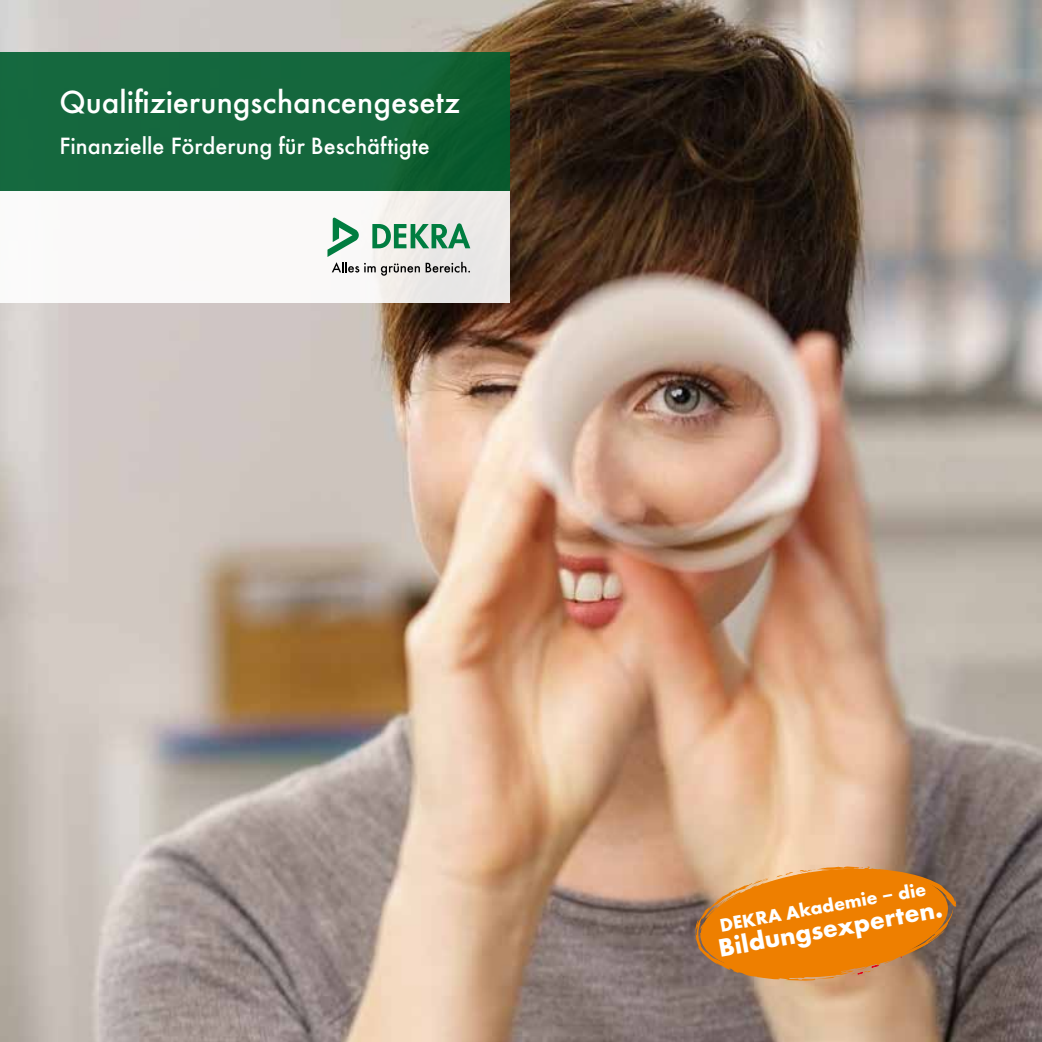
<style>
.page{position:relative;width:1042px;height:1042px;background:#fff}
.page>*{position:absolute;margin:0;border:0;box-sizing:border-box;transform-origin:0 0}
.t1{font:500 33.25px "Futura TOT";color:#fff}
.t2{font:700 26.25px "Futura TOT";color:#fff}
.t3{font:500 24.5px "Futura TOT";color:#fff}
.t4{font:700 19.25px "Futura TOT";color:#fff}
</style>
<div class="page">
<img style="left:0;top:0;width:1042px;height:1042px">
<div style="left:0;top:52px;width:510px;height:139px;background:linear-gradient(to right,#186b43,#0f5f33)"></div>
<div style="left:0;top:191px;width:510px;height:111px;background:linear-gradient(to right,#fffeff,#efecea)"></div>
<svg style="left:327px;top:217px;width:143px;height:59px"></svg>
<svg style="left:694px;top:863px;width:262px;height:118px;background:#d78123"></svg>
<h1 class="t1" style="left:60px;top:82px;width:402px">Qualifizierungschancengesetz</h1>
<p class="t3" style="left:60px;top:132px;width:372px">Finanzielle Förderung für Beschäftigte</p>
<p class="t4" style="left:718px;top:913px;width:211px;rotate:-10deg">DEKRA Akademie − die</p>
<p class="t2" style="left:716px;top:932px;width:228px;rotate:-10deg">Bildungsexperten.</p>
</div>
